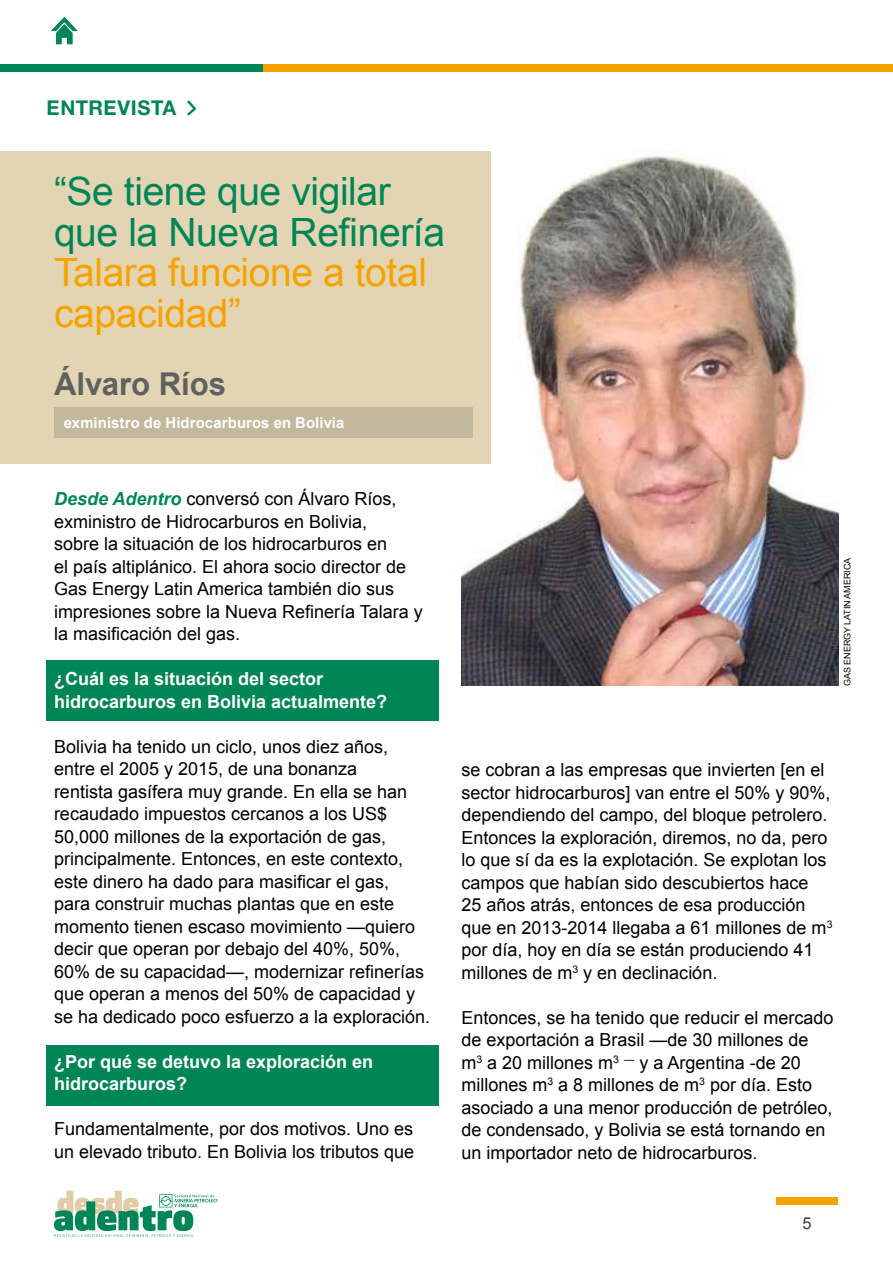
<style>
.page{position:relative;width:893px;height:1263px;background:#fff}
.page>*{position:absolute;margin:0;border:0;box-sizing:border-box;transform-origin:0 0}
.t1{font:39px/40.5px "Arial";letter-spacing:-.01em;color:#008656}
.t2{font:39px/40.5px "Arial";letter-spacing:-.01em;color:#f6a300}
.t3{font:700 31.5px "Arial";color:#606262}
.t4{font:700 20.4px "Helvetica Neue LT Std";letter-spacing:.025em;color:#008656}
.t5{font:18px/22.5px "Arial";color:#000}
.t6{font:700 18px/22.5px "Arial";color:#fff}
.t7{font:16.5px "Arial";color:#3c3c3b}
.t8{font:700 15px "Arial";letter-spacing:.01em;color:#fff}
.t9{font:9px "Arial";letter-spacing:-.01em;color:#000}
.s1{font-weight:700;font-style:italic;color:#008656}
</style>
<div class="page">
<div style="left:776px;top:1197px;width:62px;height:8px;background:#f6a300"></div>
<svg style="left:54px;top:1191px;width:163px;height:46px"></svg>
<svg style="left:51px;top:17px;width:27px;height:28px"></svg>
<div style="left:47px;top:661px;width:392px;height:60px;background:#008656"></div>
<div style="left:47px;top:1045px;width:392px;height:61px;background:#008656"></div>
<img style="left:461px;top:151px;width:378px;height:535px">
<div style="left:0;top:151px;width:490px;height:312px;background:#e3d4b4"></div>
<div style="left:54px;top:407px;width:418px;height:31px;background:#c3b89c"></div>
<div style="left:0;top:64px;width:267px;height:7px;background:#008656"></div>
<div style="left:264px;top:64px;width:629px;height:7px;background:#f6a300"></div>
<svg style="left:187px;top:100px;width:9px;height:16px"></svg>
<p class="t4" style="left:47px;top:95px;width:131px">ENTREVISTA</p>
<h1 class="t1" style="left:54px;top:172px;width:393px">“Se tiene que vigilar que la Nueva Refinería</h1>
<h1 class="t2" style="left:54px;top:253px;width:374px">Talara funcione a total capacidad”</h1>
<h2 class="t3" style="left:54px;top:363px;width:173px">Álvaro Ríos</h2>
<p class="t8" style="left:64px;top:413px;width:282px">exministro de Hidrocarburos en Bolivia</p>
<p class="t5" style="left:54px;top:488px;width:370px"><span class="s1">Desde Adentro</span> conversó con Álvaro Ríos, exministro de Hidrocarburos en Bolivia,<br>sobre la situación de los hidrocarburos en<br>el país altiplánico. El ahora socio director de Gas Energy Latin America también dio sus impresiones sobre la Nueva Refinería Talara y la masificación del gas.</p>
<p class="t6" style="left:54px;top:668px;width:335px">¿Cuál es la situación del sector hidrocarburos en Bolivia actualmente?</p>
<p class="t5" style="left:54px;top:735px;width:378px">Bolivia ha tenido un ciclo, unos diez años, entre el 2005 y 2015, de una bonanza<br>rentista gasífera muy grande. En ella se han recaudado impuestos cercanos a los US$ 50,000 millones de la exportación de gas, principalmente. Entonces, en este contexto, este dinero ha dado para masificar el gas,<br>para construir muchas plantas que en este momento tienen escaso movimiento —quiero decir que operan por debajo del 40%, 50%, 60% de su capacidad—, modernizar refinerías que operan a menos del 50% de capacidad y se ha dedicado poco esfuerzo a la exploración.</p>
<p class="t6" style="left:54px;top:1051px;width:321px">¿Por qué se detuvo la exploración en hidrocarburos?</p>
<p class="t5" style="left:54px;top:1118px;width:362px">Fundamentalmente, por dos motivos. Uno es un elevado tributo. En Bolivia los tributos que</p>
<p class="t9" style="left:842px;top:686px;width:129px;rotate:-90deg">GAS ENERGY LATIN AMERICA</p>
<p class="t5" style="left:461px;top:759px;width:373px">se cobran a las empresas que invierten [en el sector hidrocarburos] van entre el 50% y 90%, dependiendo del campo, del bloque petrolero.<br>Entonces la exploración, diremos, no da, pero lo que sí da es la explotación. Se explotan los campos que habían sido descubiertos hace 25 años atrás, entonces de esa producción que en 2013-2014 llegaba a 61 millones de m<sup>3 </sup>por día, hoy en día se están produciendo 41 millones de m<sup>3</sup> y en declinación.</p>
<p class="t5" style="left:461px;top:1006px;width:374px">Entonces, se ha tenido que reducir el mercado de exportación a Brasil —de 30 millones de m<sup>3</sup> a 20 millones m<sup>3</sup> <sup>—</sup> y a Argentina -de 20 millones m<sup>3</sup> a 8 millones de m<sup>3</sup> por día. Esto asociado a una menor producción de petróleo, de condensado, y Bolivia se está tornando en un importador neto de hidrocarburos.</p>
<p class="t7" style="left:802px;top:1213px;width:11px">5</p>
</div>
